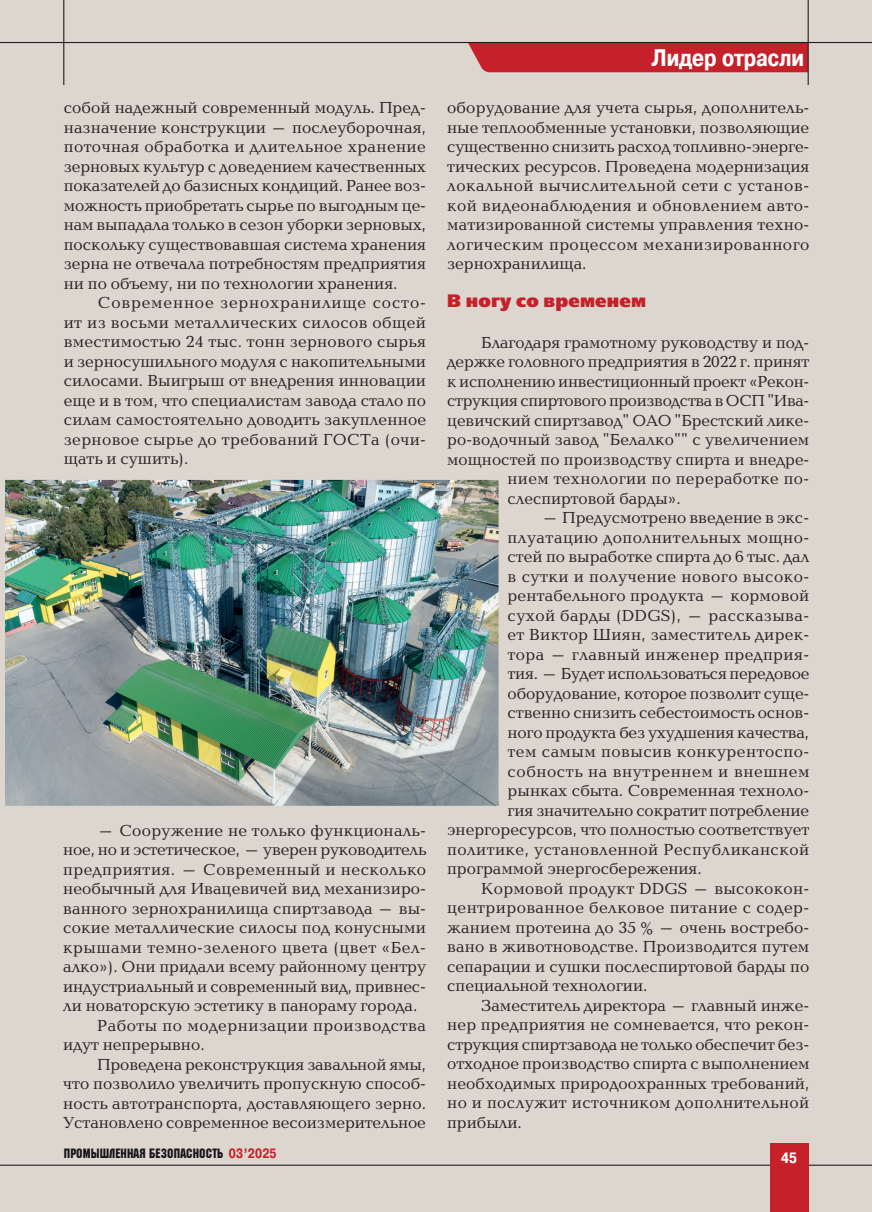
<style>
.page{position:relative;width:872px;height:1212px;background:#dcd6cf}
.page>*{position:absolute;margin:0;border:0;box-sizing:border-box;transform-origin:0 0}
.Rubr{font:700 24px "Pragmatica Cond C";color:#fff}
.Подзаголовок_FB_red{font:18px "Free Set Extra Bold C";letter-spacing:.01em;color:#c6212a}
.Baltika_10{font:16.5px/19.5px "Baltica C";color:#231f20;text-align:justify}
.Baltika_10-2{font:16.5px/19.5px "Baltica C";letter-spacing:.03em;color:#231f20}
.Baltika_10-3{font:16.5px "Baltica C";letter-spacing:.025em;color:#231f20}
.Baltika_10-4{font:16.5px "Baltica C";letter-spacing:.02em;color:#231f20}
.Baltika_10-5{font:16.5px "Baltica C";letter-spacing:.035em;color:#231f20}
.t1{font:700 15px "Pragmatica Cond C";color:#fff}
.t2{font:13.5px "Machine C";letter-spacing:.01em;color:#171419}
.s1{font-family:"Pragmatica Cond C";font-weight:700;color:#c6212a}
</style>
<div class="page">
<hr style="left:0;top:1164px;width:872px;height:2px;background:#231f20">
<div style="left:468px;top:43px;width:339px;height:29px;background:#c6212a"></div>
<hr style="left:0;top:42px;width:872px;height:1px;background:#231f20">
<hr style="left:807px;top:0;width:1px;height:85px;background:#231f20">
<hr style="left:63px;top:0;width:1px;height:85px;background:#231f20">
<div style="left:770px;top:1144px;width:38px;height:68px;background:#c6212a"></div>
<img style="left:5px;top:479px;width:494px;height:327px">
<p class="Baltika_10" style="left:64px;top:99px;width:364px">собой надежный современный модуль. Пред&shy;назначение конструкции – послеуборочная, поточная обработка и длительное хранение зерновых культур с доведением качественных показателей до базисных кондиций. Ранее воз&shy;можность приобретать сырье по выгодным це&shy;нам выпадала только в сезон уборки зерновых, поскольку существовавшая система хранения зерна не отвечала потребностям предприятия ни по объему, ни по технологии хранения.</p>
<p class="Baltika_10" style="left:64px;top:294px;width:364px;text-indent:34px">Современное зернохранилище состо&shy;ит из восьми металлических силосов общей вместимостью 24 тыс. тонн зернового сырья и зерносушильного модуля с накопительными силосами. Выигрыш от внедрения инновации еще и в том, что специалистам завода стало по силам самостоятельно доводить закупленное зерновое сырье до требований ГОСТа (очи&shy;щать и сушить).</p>
<p class="Baltika_10" style="left:63px;top:821px;width:364px;text-indent:34px">– Сооружение не только функциональ&shy;ное, но и эстетическое, – уверен руководитель предприятия. – Современный и несколько необычный для Ивацевичей вид механизиро&shy;ванного зернохранилища спиртзавода – вы&shy;сокие металлические силосы под конусными крышами темно-зеленого цвета (цвет «Бел&shy;алко»). Они придали всему районному центру индустриальный и современный вид, привнес&shy;ли новаторскую эстетику в панораму города.</p>
<p class="Baltika_10-2" style="left:63px;top:1016px;width:364px;text-indent:34px">Работы по модернизации производства идут непрерывно.</p>
<p class="Baltika_10" style="left:63px;top:1055px;width:364px;text-indent:34px">Проведена реконструкция завальной ямы, что позволило увеличить пропускную способ&shy;ность автотранспорта, доставляющего зерно.<br>Установлено современное весоизмерительное</p>
<p class="Rubr" style="left:652px;top:45px;width:154px">Лидер отрасли</p>
<p class="Baltika_10" style="left:447px;top:99px;width:364px">оборудование для учета сырья, дополнитель&shy;ные теплообменные установки, позволяющие существенно снизить расход топливно-энерге&shy;тических ресурсов. Проведена модернизация локальной вычислительной сети с установ&shy;кой видеонаблюдения и обновлением авто&shy;матизированной системы управления техно&shy;логическим процессом механизированного зернохранилища.</p>
<p class="Подзаголовок_FB_red" style="left:447px;top:290px;width:200px">В ногу со временем</p>
<p class="Baltika_10" style="left:481px;top:333px;width:329px">Благодаря грамотному руководству и под-</p>
<p class="Baltika_10" style="left:447px;top:353px;width:363px">держке головного предприятия в 2022 г. принят</p>
<p class="Baltika_10" style="left:447px;top:372px;width:363px">к исполнению инвестиционный проект «Рекон-</p>
<p class="Baltika_10" style="left:447px;top:392px;width:363px">струкция спиртового производства в ОСП "Ива-</p>
<p class="Baltika_10" style="left:447px;top:411px;width:363px">цевичский спиртзавод" ОАО "Брестский лике-</p>
<p class="Baltika_10" style="left:447px;top:431px;width:363px">ро-водочный завод "Белалко"" с увеличением</p>
<p class="Baltika_10" style="left:447px;top:450px;width:363px">мощностей по производству спирта и внедре-</p>
<p class="Baltika_10-3" style="left:507px;top:470px;width:303px">нием технологии по переработке по-</p>
<p class="Baltika_10" style="left:507px;top:489px;width:175px">слеспиртовой барды».</p>
<p class="Baltika_10" style="left:541px;top:509px;width:269px">– Предусмотрено введение в экс-</p>
<p class="Baltika_10-2" style="left:507px;top:528px;width:303px">плуатацию дополнительных мощно-</p>
<p class="Baltika_10" style="left:507px;top:548px;width:303px">стей по выработке спирта до 6 тыс. дал</p>
<p class="Baltika_10-2" style="left:507px;top:567px;width:303px">в сутки и получение нового высоко-</p>
<p class="Baltika_10" style="left:507px;top:587px;width:303px">рентабельного продукта – кормовой</p>
<p class="Baltika_10-3" style="left:507px;top:607px;width:303px">сухой барды (DDGS), – рассказыва-</p>
<p class="Baltika_10-4" style="left:507px;top:626px;width:303px">ет Виктор Шиян, заместитель дирек-</p>
<p class="Baltika_10-3" style="left:507px;top:646px;width:303px">тора – главный инженер предприя-</p>
<p class="Baltika_10" style="left:507px;top:665px;width:303px">тия. – Будет использоваться передовое</p>
<p class="Baltika_10" style="left:507px;top:684px;width:303px">оборудование, которое позволит суще-</p>
<p class="Baltika_10" style="left:507px;top:704px;width:303px">ственно снизить себестоимость основ-</p>
<p class="Baltika_10" style="left:507px;top:723px;width:303px">ного продукта без ухудшения качества,</p>
<p class="Baltika_10-2" style="left:507px;top:743px;width:303px">тем самым повысив конкурентоспо-</p>
<p class="Baltika_10-5" style="left:507px;top:763px;width:303px">собность на внутреннем и внешнем</p>
<p class="Baltika_10" style="left:507px;top:782px;width:303px">рынках сбыта. Современная техноло-</p>
<p class="Baltika_10" style="left:507px;top:801px;width:303px">гия значительно сократит потребление</p>
<p class="Baltika_10" style="left:447px;top:821px;width:363px">энергоресурсов, что полностью соответствует</p>
<p class="Baltika_10-3" style="left:447px;top:841px;width:363px">политике, установленной Республиканской</p>
<p class="Baltika_10" style="left:447px;top:860px;width:256px">программой энергосбережения.</p>
<p class="Baltika_10" style="left:447px;top:879px;width:364px;text-indent:34px">Кормовой продукт DDGS – высококон&shy;центрированное белковое питание с содер&shy;жанием протеина до 35 % – очень востребо&shy;вано в животноводстве. Производится путем сепарации и сушки послеспиртовой барды по специальной технологии.</p>
<p class="Baltika_10" style="left:447px;top:996px;width:364px;text-indent:34px">Заместитель директора – главный инже&shy;нер предприятия не сомневается, что рекон&shy;струкция спиртзавода не только обеспечит без&shy;отходное производство спирта с выполнением необходимых природоохранных требований, но и послужит источником дополнительной прибыли.</p>
<p class="t2" style="left:64px;top:1145px;width:214px">Промышленная безопасность <span class="s1">03’2025</span></p>
<p class="t1" style="left:781px;top:1149px;width:17px">45</p>
</div>
